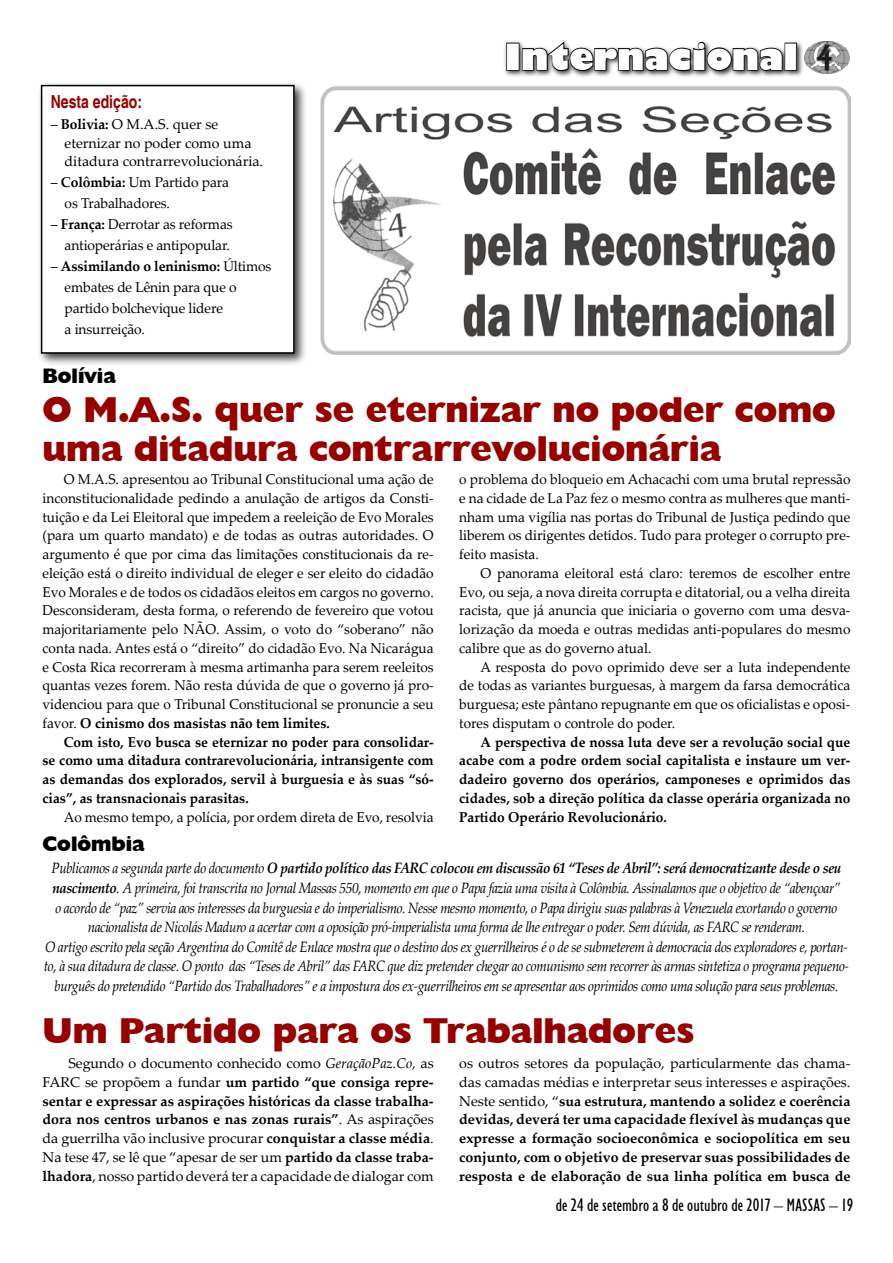
<style>
.page{position:relative;width:893px;height:1263px;background:#fff}
.page>*{position:absolute;margin:0;border:0;box-sizing:border-box;transform-origin:0 0}
.t1{font:800 36px/39px "Humanist 521 BT";color:#980000}
.t2{font:800 36px "Humanist 521 BT";color:#fff}
.t3{font:800 21px "Humanist 521 BT";color:#000}
.t4{font:condensed 18px "Humanist 521 BT";color:#000}
.t5{font:700 condensed 18px "Helvetica";color:#980000;scale:.95 1}
.t6{font:italic 15px/19.5px "Palatino Linotype";letter-spacing:-.03em;color:#000;text-align:center;scale:.89 1}
.t7{font:14.25px/18.8px "Palatino Linotype";color:#000;text-align:justify;scale:.96 1}
.t8{font:14.25px/18.8px "Palatino Linotype";color:#000}
.t9{font:700 14.25px/18.8px "Palatino Linotype";color:#000;text-align:justify;scale:.96 1}
.t10{font:700 14.25px/18.8px "Palatino Linotype";color:#000;text-align:justify}
.s1{font-weight:700}
.s2{font-style:italic}
.s3{font-weight:400}
</style>
<div class="page">
<img style="left:320px;top:86px;width:530px;height:269px">
<div style="left:36px;top:80px;width:272px;height:287px;background:#000;opacity:.75"></div>
<div style="left:42px;top:86px;width:252px;height:267px;background:#fff"></div>
<div style="left:41px;top:85px;width:254px;height:269px;border:2px solid #000"></div>
<img style="left:805px;top:42px;width:45px;height:32px">
<div style="left:503px;top:39px;width:302px;height:40px;background:#000;opacity:.75"></div>
<div style="left:506px;top:43px;width:13px;height:28px;border:2px solid #000"></div>
<svg style="left:521px;top:40px;width:262px;height:32px"></svg>
<div style="left:784px;top:43px;width:13px;height:28px;border:2px solid #000"></div>
<p class="t5" style="left:51px;top:91px;width:97px">Nesta edição:</p>
<p class="t8" style="left:65px;top:114px;width:200px;text-indent:-14px">– <span class="s1">Bolivia:</span> O M.A.S. quer se eternizar no poder como uma ditadura contrarrevolucionária.</p>
<p class="t8" style="left:65px;top:172px;width:166px;line-height:21px;text-indent:-14px">– <span class="s1">Colômbia:</span> Um Partido para os Trabalhadores.</p>
<p class="t8" style="left:51px;top:214px;width:183px;line-height:21px;text-align:right">– <span class="s1">França:</span> Derrotar as reformas antioperárias e antipopular.</p>
<p class="t8" style="left:65px;top:256px;width:208px;line-height:21px;text-indent:-14px">– <span class="s1">Assimilando o leninismo:</span> Últimos embates de Lênin para que o partido bolchevique lidere<br>a insurreição.</p>
<h1 class="t2" style="left:504px;top:34px;width:295px">Internacional</h1>
<h2 class="t3" style="left:43px;top:363px;width:75px">Bolívia</h2>
<h1 class="t1" style="left:43px;top:390px;width:795px">O M.A.S. quer se eternizar no poder como uma ditadura contrarrevolucionária</h1>
<p class="t7" style="left:43px;top:469px;width:409px;text-indent:21px">O M.A.S. apresentou ao Tribunal Constitucional uma ação de inconstitucionalidade pedindo a anulação de artigos da Consti&shy;tuição e da Lei Eleitoral que impedem a reeleição de Evo Morales (para um quarto mandato) e de todas as outras autoridades. O argumento é que por cima das limitações constitucionais da re&shy;eleição está o direito individual de eleger e ser eleito do cidadão Evo Morales e de todos os cidadãos eleitos em cargos no governo.<br>Desconsideram, desta forma, o referendo de fevereiro que votou majoritariamente pelo NÃO. Assim, o voto do “soberano” não conta nada. Antes está o “direito” do cidadão Evo. Na Nicarágua e Costa Rica recorreram à mesma artimanha para serem reeleitos quantas vezes forem. Não resta dúvida de que o governo já pro&shy;videnciou para que o Tribunal Constitucional se pronuncie a seu favor. <span class="s1">O cinismo dos masistas não tem limites.</span></p>
<p class="t9" style="left:43px;top:732px;width:409px;text-indent:21px">Com isto, Evo busca se eternizar no poder para consolidar&shy;se como uma ditadura contrarevolucionária, intransigente com as demandas dos explorados, servil à burguesia e às suas “só&shy;cias”, as transnacionais parasitas.</p>
<p class="t7" style="left:64px;top:807px;width:387px">Ao mesmo tempo, a polícia, por ordem direta de Evo, resolvia</p>
<p class="t7" style="left:459px;top:469px;width:409px">o problema do bloqueio em Achacachi com uma brutal repressão e na cidade de La Paz fez o mesmo contra as mulheres que manti&shy;nham uma vigília nas portas do Tribunal de Justiça pedindo que liberem os dirigentes detidos. Tudo para proteger o corrupto pre&shy;feito masista.</p>
<p class="t7" style="left:459px;top:563px;width:409px;text-indent:21px">O panorama eleitoral está claro: teremos de escolher entre Evo, ou seja, a nova direita corrupta e ditatorial, ou a velha direita racista, que já anuncia que iniciaria o governo com uma desva&shy;lorização da moeda e outras medidas anti-populares do mesmo calibre que as do governo atual.</p>
<p class="t7" style="left:459px;top:657px;width:409px;text-indent:21px">A resposta do povo oprimido deve ser a luta independente de todas as variantes burguesas, à margem da farsa democrática burguesa; este pântano repugnante em que os oficialistas e oposi&shy;tores disputam o controle do poder.</p>
<p class="t9" style="left:459px;top:732px;width:409px;text-indent:21px">A perspectiva de nossa luta deve ser a revolução social que acabe com a podre ordem social capitalista e instaure um ver&shy;dadeiro governo dos operários, camponeses e oprimidos das cidades, sob a direção política da classe operária organizada no Partido Operário Revolucionário.</p>
<h2 class="t3" style="left:43px;top:831px;width:104px">Colômbia</h2>
<p class="t6" style="left:44px;top:858px;width:906px">Publicamos a segunda parte do documento <span class="s1">O partido político das FARC colocou em discussão 61 “Teses de Abril”: será democratizante desde o seu nascimento</span>. A primeira, foi transcrita no Jornal Massas 550, momento em que o Papa fazia uma visita à Colômbia. Assinalamos que o objetivo de “abençoar”<br>o acordo de “paz” servia aos interesses da burguesia e do imperialismo. Nesse mesmo momento, o Papa dirigiu suas palabras à Venezuela exortando o governo nacionalista de Nicolás Maduro a acertar com a oposição pró-imperialista uma forma de lhe entregar o poder. Sem dúvida, as FARC se renderam.<br>O artigo escrito pela seção Argentina do Comitê de Enlace mostra que o destino dos ex guerrilheiros é o de se submeterem à democracia dos exploradores e, portan&shy;to, à sua ditadura de classe. O ponto das “Teses de Abril” das FARC que diz pretender chegar ao comunismo sem recorrer às armas sintetiza o programa pequeno&shy;burguês do pretendido “Partido dos Trabalhadores” e a impostura dos ex-guerrilheiros em se apresentar aos oprimidos como uma solução para seus problemas.</p>
<h1 class="t1" style="left:43px;top:1010px;width:653px">Um Partido para os Trabalhadores</h1>
<p class="t8" style="left:43px;top:1053px;width:393px;text-align:justify;text-indent:26px">Segundo o documento conhecido como <span class="s2">GeraçãoPaz.Co,</span> as FARC se propõem a fundar <span class="s1">um partido “que consiga repre&shy;sentar e expressar as aspirações históricas da classe trabalha&shy;dora nos centros urbanos e nas zonas rurais”</span>. As aspirações da guerrilha vão inclusive procurar <span class="s1">conquistar a classe média</span>.<br>Na tese 47, se lê que “apesar de ser um <span class="s1">partido da classe traba&shy;lhadora</span>, nosso partido deverá ter a capacidade de dialogar com</p>
<p class="t10" style="left:459px;top:1053px;width:393px"><span class="s3">os outros setores da população, particularmente das chama&shy;das camadas médias e interpretar seus interesses e aspirações.<br>Neste sentido, “</span>sua estrutura, mantendo a solidez e coerência devidas, deverá ter uma capacidade flexível às mudanças que expresse a formação socioeconômica e sociopolítica em seu conjunto, com o objetivo de preservar suas possibilidades de resposta e de elaboração de sua linha política em busca de</p>
<p class="t4" style="left:556px;top:1194px;width:298px">de 24 de setembro a 8 de outubro de 2017 – MASSAS – 19</p>
</div>
